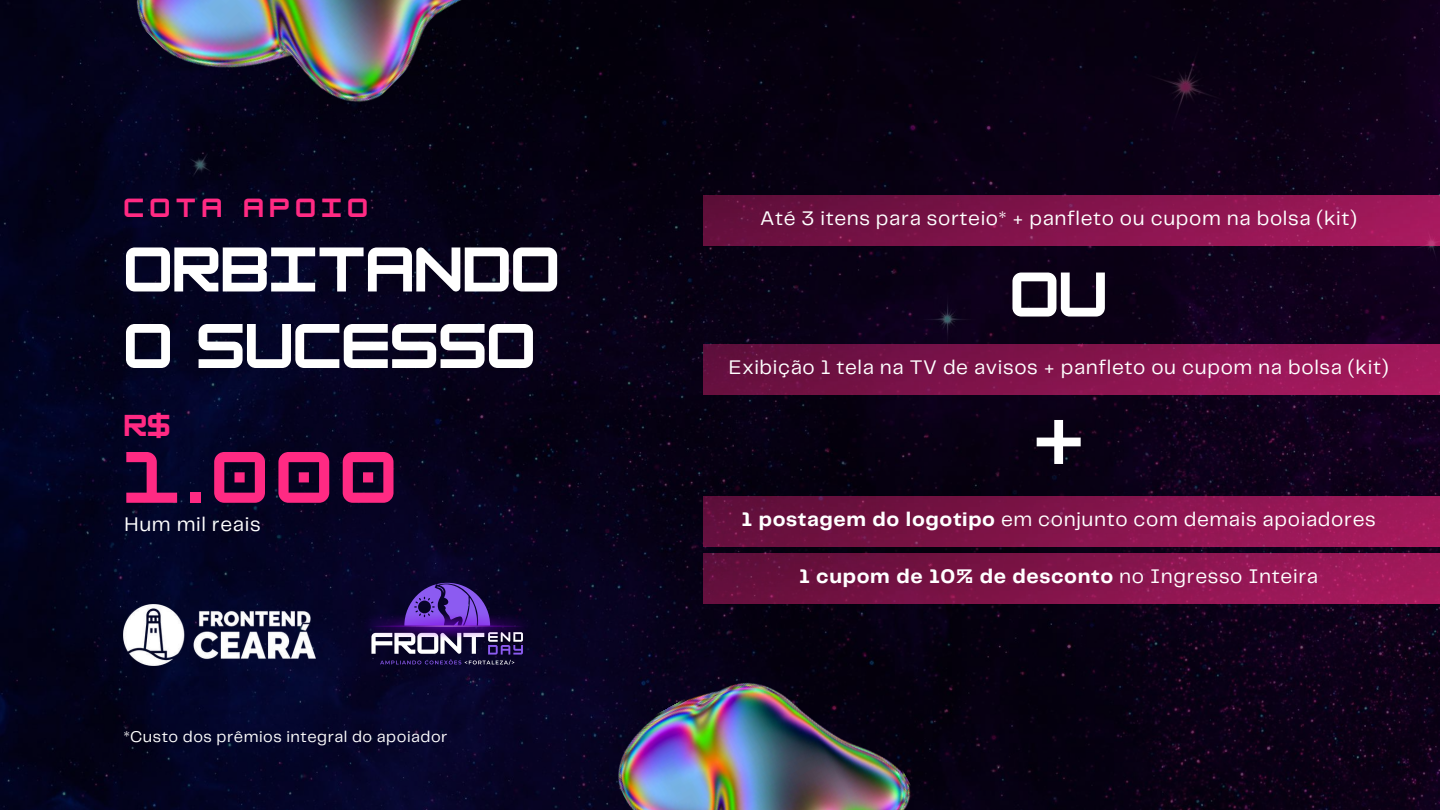
<style>
.page{position:relative;width:1440px;height:810px;background:#fff}
.page>*{position:absolute;margin:0;border:0;box-sizing:border-box;transform-origin:0 0}
.t1{font:700 63.5px "HK Modular";color:#ff2a83}
.t2{font:700 55px/76.5px "HK Modular";color:#fff}
.t3{font:700 26.4px "HK Modular";color:#ff2a83}
.t4{font:700 23px "HK Modular";letter-spacing:.25em;color:#ff2a83}
.t5{font:20.5px "Telegraf";letter-spacing:.03em;color:#fff}
.t6{font:700 20.5px "Telegraf";letter-spacing:.03em;color:#fff}
.t7{font:16.2px "Telegraf";letter-spacing:.03em;color:#fff}
.s1{font-weight:700}
.s2{font-weight:400}
</style>
<div class="page">
<img style="left:0;top:0;width:1440px;height:810px">
<img style="left:124px;top:604px;width:191px;height:61px">
<img style="left:703px;top:195px;width:737px;height:50px">
<img style="left:703px;top:344px;width:737px;height:50px">
<img style="left:703px;top:496px;width:737px;height:51px">
<img style="left:703px;top:553px;width:737px;height:51px">
<img style="left:101px;top:0;width:434px;height:181px">
<img style="left:597px;top:623px;width:326px;height:187px">
<svg style="left:404px;top:583px;width:86px;height:27px;background:#4c3191"></svg>
<svg style="left:371px;top:641px;width:152px;height:24px;background:#423d61"></svg>
<img style="left:360px;top:610px;width:175px;height:31px">
<p class="t4" style="left:124px;top:194px;width:245px">COTA APOIO</p>
<h2 class="t2" style="left:124px;top:231px;width:437px">ORBITANDO<br>O SUCESSO</h2>
<p class="t3" style="left:124px;top:409px;width:48px">R$</p>
<h1 class="t1" style="left:124px;top:439px;width:274px">1.000</h1>
<p class="t5" style="left:125px;top:515px;width:138px">Hum mil reais</p>
<p class="t7" style="left:124px;top:730px;width:325px">*Custo dos prêmios integral do apoiador</p>
<p class="t5" style="left:760px;top:210px;width:598px">Até 3 itens para sorteio* + panfleto ou cupom na bolsa (kit)</p>
<h2 class="t2" style="left:1010px;top:256px;width:98px">OU</h2>
<p class="t5" style="left:729px;top:358px;width:661px">Exibição 1 tela na TV de avisos + panfleto ou cupom na bolsa (kit)</p>
<h2 class="t2" style="left:1034px;top:404px;width:50px">+</h2>
<p class="t5" style="left:742px;top:511px;width:636px"><span class="s1">1 postagem do logotipo</span> em conjunto com demais apoiadores</p>
<p class="t6" style="left:799px;top:568px;width:521px">1 cupom de 10% de desconto <span class="s2">no Ingresso Inteira</span></p>
</div>
